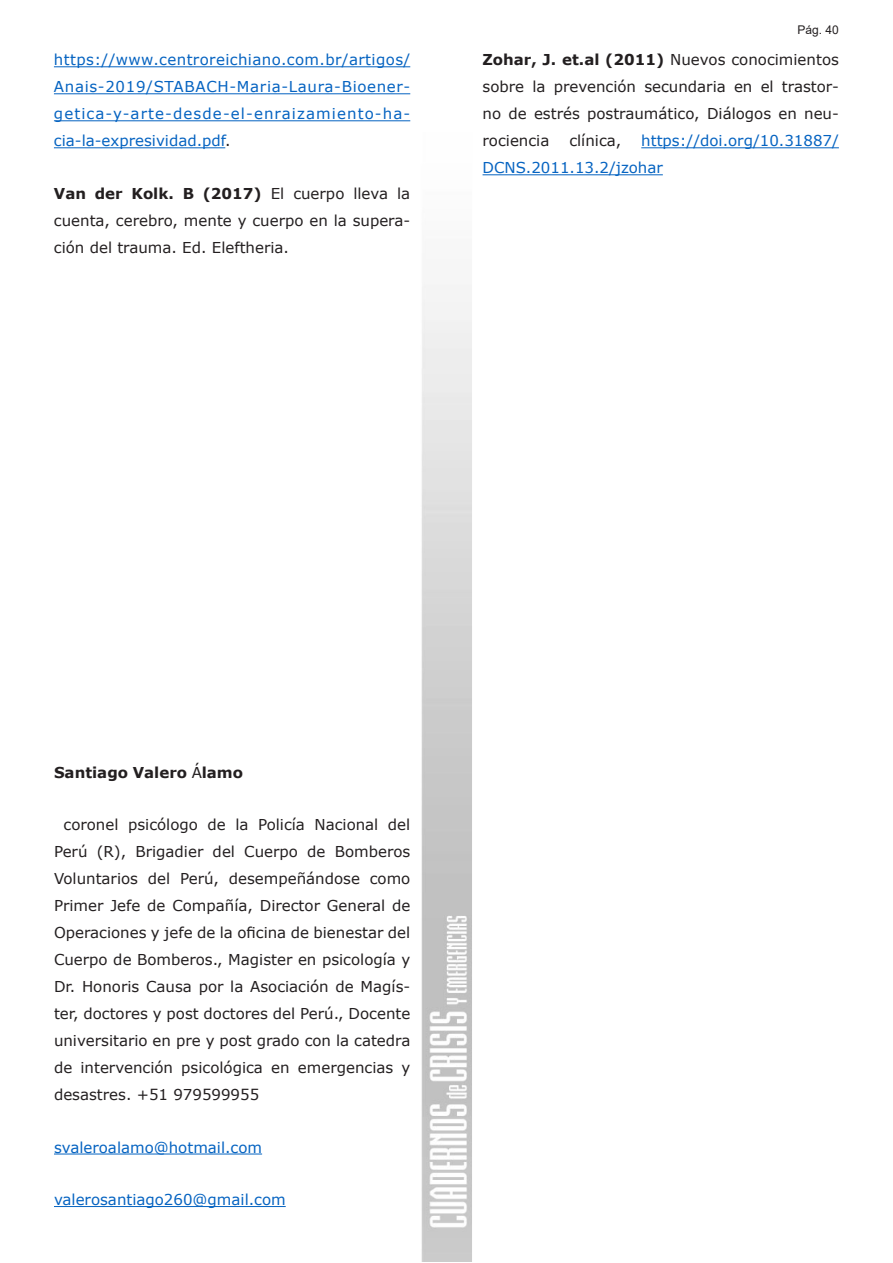
<style>
.page{position:relative;width:893px;height:1263px;background:#fff}
.page>*{position:absolute;margin:0;border:0;box-sizing:border-box;transform-origin:0 0}
.Paragraf_BO{font:15px/27px "Verdana";color:#231f20;text-align:justify}
.Paragraf_BO-2{font:15px/27px "Verdana";color:#0563c1;text-align:justify}
.Paragraf_BO-3{font:700 15px "Verdana";color:#231f20}
.t1{font:12px "Arial";color:#231f20}
.s1{color:#231f20}
.s2{font-weight:700}
.s3{font-weight:400}
</style>
<div class="page">
<img style="left:53px;top:66px;width:786px;height:1196px">
<hr style="left:54px;top:1153px;width:208px;height:1px;background:#0563c1">
<hr style="left:54px;top:1206px;width:232px;height:1px;background:#0563c1">
<hr style="left:54px;top:66px;width:356px;height:1px;background:#0563c1">
<hr style="left:54px;top:93px;width:356px;height:1px;background:#0563c1">
<hr style="left:54px;top:120px;width:356px;height:1px;background:#0563c1">
<hr style="left:54px;top:147px;width:171px;height:1px;background:#0563c1">
<hr style="left:641px;top:147px;width:198px;height:1px;background:#0563c1">
<hr style="left:483px;top:174px;width:180px;height:1px;background:#0563c1">
<p class="Paragraf_BO-2" style="left:54px;top:46px;width:358px">https://www.centroreichiano.com.br/artigos/ Anais-2019/STABACH-Maria-Laura-Bioener&shy;getica-y-arte-desde-el-enraizamiento-ha&shy;cia-la-expresividad.pdf<span class="s1">.</span></p>
<p class="Paragraf_BO" style="left:54px;top:180px;width:358px"><span class="s2">Van der Kolk. B (2017)</span> El cuerpo lleva la cuenta, cerebro, mente y cuerpo en la supera&shy;ción del trauma. Ed. Eleftheria.</p>
<p class="t1" style="left:798px;top:21px;width:43px">Pág. 40</p>
<p class="Paragraf_BO" style="left:483px;top:46px;width:358px"><span class="s2">Zohar, J. et.al (2011)</span> Nuevos conocimientos sobre la prevención secundaria en el trastor&shy;no de estrés postraumático, Diálogos en neu&shy;rociencia</p>
<p class="Paragraf_BO" style="left:569px;top:127px;width:53px">clínica,</p>
<p class="Paragraf_BO-2" style="left:483px;top:127px;width:358px;text-indent:159px">https://doi.org/10.31887/<br>DCNS.2011.13.2/jzohar</p>
<p class="Paragraf_BO-3" style="left:54px;top:761px;width:190px">Santiago Valero <span class="s3">Á</span>lamo</p>
<p class="Paragraf_BO" style="left:54px;top:811px;width:358px;text-indent:10px">coronel psicólogo de la Policía Nacional del Perú (R), Brigadier del Cuerpo de Bomberos Voluntarios del Perú, desempeñándose como Primer Jefe de Compañía, Director General de Operaciones y jefe de la oficina de bienestar del Cuerpo de Bomberos., Magister en psicología y Dr. Honoris Causa por la Asociación de Magís&shy;ter, doctores y post doctores del Perú., Docente universitario en pre y post grado con la catedra de intervención psicológica en emergencias y desastres. +51 979599955</p>
<p class="Paragraf_BO-2" style="left:54px;top:1133px;width:210px">svaleroalamo@hotmail.com</p>
<p class="Paragraf_BO-2" style="left:54px;top:1186px;width:233px">valerosantiago260@gmail.com</p>
</div>
